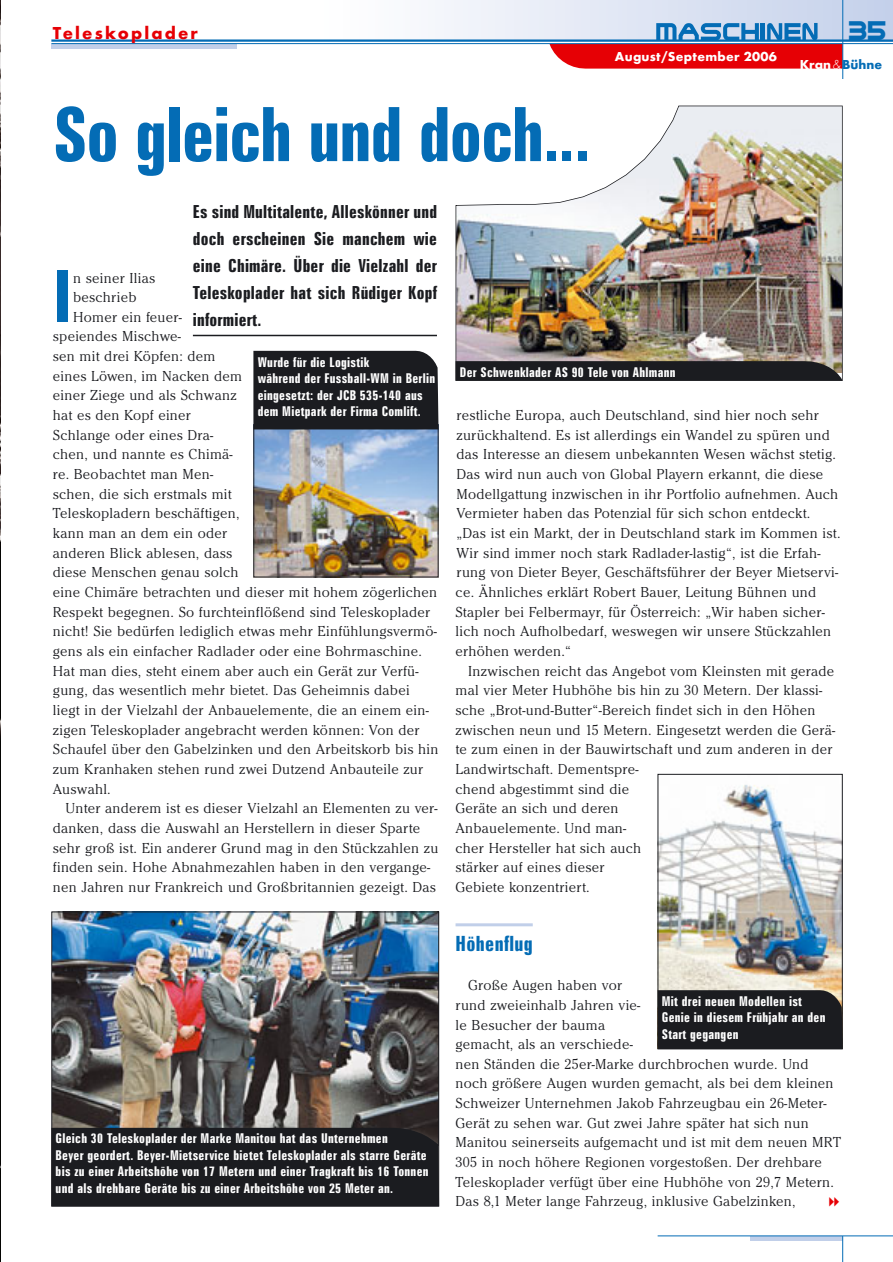
<style>
.page{position:relative;width:893px;height:1262px;background:#fff}
.page>*{position:absolute;margin:0;border:0;box-sizing:border-box;transform-origin:0 0}
.t1{font:700 extra-condensed 75px "Zurich BT";letter-spacing:-.015em;color:#046cb5}
.t2{font:700 extra-condensed 70.95px "Zurich BT";color:#046cb5}
.t3{font:500 28.95px "Steel Wolf";color:#046cb5}
.t4{font:700 extra-condensed 21px "Zurich BT";letter-spacing:.015em;color:#046cb5}
.t5{font:700 extra-condensed 18px/27px "Zurich BT";letter-spacing:.015em;color:#1b1c20;text-align:justify}
.t6{font:800 18px "Function";letter-spacing:.12em;color:#e60005}
.t7{font:300 15px/19.6px "Cheltenham";letter-spacing:.02em;color:#1b1c20}
.t8{font:700 extra-condensed 13.5px/16.5px "Zurich BT";letter-spacing:.02em;color:#fff}
.t9{font:800 13.5px "Function";letter-spacing:.02em;color:#fff}
.t10{font:800 13.5px "Function";color:#046cb5}
.s1{color:#fff}
.s2{font-weight:300;color:#fff}
</style>
<div class="page">
<div style="left:321px;top:0;width:571px;height:42px;background:linear-gradient(to right,#fff,#c4d0ea)"></div>
<svg style="left:51px;top:44px;width:185px;height:4px"></svg>
<hr style="left:51px;top:39px;width:841px;height:3px;background:#046cb5">
<hr style="left:51px;top:43px;width:841px;height:1px;background:#046cb5">
<hr style="left:842px;top:0;width:1px;height:79px;background:#046cb5">
<svg style="left:750px;top:1236px;width:92px;height:4px"></svg>
<hr style="left:657px;top:1235px;width:235px;height:1px;background:#046cb5">
<svg style="left:842px;top:1236px;width:1px;height:25px"></svg>
<svg style="left:549px;top:23px;width:293px;height:46px;background:#ba596d"></svg>
<hr style="left:455px;top:923px;width:77px;height:3px;background:#c1cfe9">
<hr style="left:193px;top:335px;width:244px;height:1px;background:#1b1c20">
<img style="left:455px;top:106px;width:387px;height:255px">
<svg style="left:455px;top:361px;width:387px;height:20px;background:#202124"></svg>
<img style="left:53px;top:913px;width:384px;height:214px">
<div style="left:51px;top:1127px;width:388px;height:79px;background:#1b1c20"></div>
<img style="left:659px;top:784px;width:181px;height:206px">
<div style="left:657px;top:774px;width:185px;height:275px;border:1px solid #1b1c20"></div>
<div style="left:657px;top:990px;width:185px;height:59px;background:#1b1c20"></div>
<img style="left:255px;top:429px;width:181px;height:146px">
<div style="left:253px;top:424px;width:185px;height:153px;border:1px solid #1b1c20"></div>
<div style="left:253px;top:351px;width:185px;height:78px;background:#1b1c20"></div>
<img style="left:0;top:0;width:1px;height:1261px">
<p class="t6" style="left:53px;top:26px;width:147px">Teleskoplader</p>
<h3 class="t3" style="left:849px;top:13px;width:39px">35</h3>
<h1 class="t1" style="left:53px;top:107px;width:539px">So gleich und doch...</h1>
<p class="t9" style="left:615px;top:51px;width:163px">August/September 2006</p>
<p class="t10" style="left:799px;top:59px;width:84px"><span class="s1">Kran</span><span class="s2">&amp;</span>Bühne</p>
<p class="t5" style="left:193px;top:200px;width:245px">Es sind Multitalente, Alleskönner und doch erscheinen Sie manchem wie eine Chimäre. Über die Vielzahl der Teleskoplader hat sich Rüdiger Kopf informiert.</p>
<h2 class="t2" style="left:53px;top:271px;width:20px">I</h2>
<p class="t7" style="left:73px;top:269px;width:83px">n seiner Ilias</p>
<p class="t7" style="left:73px;top:288px;width:65px">beschrieb</p>
<p class="t7" style="left:73px;top:308px;width:110px">Homer ein feuer-</p>
<p class="t7" style="left:53px;top:328px;width:130px">speiendes Mischwe-</p>
<p class="t7" style="left:53px;top:347px;width:164px">sen mit drei Köpfen: dem</p>
<p class="t7" style="left:53px;top:367px;width:191px">eines Löwen, im Nacken dem</p>
<p class="t7" style="left:53px;top:387px;width:185px">einer Ziege und als Schwanz</p>
<p class="t7" style="left:53px;top:406px;width:140px">hat es den Kopf einer</p>
<p class="t7" style="left:53px;top:426px;width:162px">Schlange oder eines Dra-</p>
<p class="t7" style="left:53px;top:446px;width:181px">chen, und nannte es Chimä-</p>
<p class="t7" style="left:53px;top:465px;width:162px">re. Beobachtet man Men-</p>
<p class="t7" style="left:53px;top:485px;width:180px">schen, die sich erstmals mit</p>
<p class="t7" style="left:53px;top:505px;width:188px">Teleskopladern beschäftigen,</p>
<p class="t7" style="left:53px;top:524px;width:176px">kann man an dem ein oder</p>
<p class="t7" style="left:53px;top:544px;width:181px">anderen Blick ablesen, dass</p>
<p class="t7" style="left:53px;top:563px;width:187px">diese Menschen genau solch</p>
<p class="t7" style="left:53px;top:583px;width:386px">eine Chimäre betrachten und dieser mit hohem zögerlichen</p>
<p class="t7" style="left:53px;top:603px;width:379px">Respekt begegnen. So furchteinflößend sind Teleskoplader</p>
<p class="t7" style="left:53px;top:622px;width:385px">nicht! Sie bedürfen lediglich etwas mehr Einfühlungsvermö-</p>
<p class="t7" style="left:53px;top:642px;width:370px">gens als ein einfacher Radlader oder eine Bohrmaschine.</p>
<p class="t7" style="left:53px;top:662px;width:367px">Hat man dies, steht einem aber auch ein Gerät zur Verfü-</p>
<p class="t7" style="left:53px;top:681px;width:358px">gung, das wesentlich mehr bietet. Das Geheimnis dabei</p>
<p class="t7" style="left:53px;top:701px;width:377px">liegt in der Vielzahl der Anbauelemente, die an einem ein-</p>
<p class="t7" style="left:53px;top:721px;width:368px">zigen Teleskoplader angebracht werden können: Von der</p>
<p class="t7" style="left:53px;top:740px;width:387px">Schaufel über den Gabelzinken und den Arbeitskorb bis hin</p>
<p class="t7" style="left:53px;top:760px;width:372px">zum Kranhaken stehen rund zwei Dutzend Anbauteile zur</p>
<p class="t7" style="left:53px;top:780px;width:59px">Auswahl.</p>
<p class="t7" style="left:66px;top:799px;width:373px">Unter anderem ist es dieser Vielzahl an Elementen zu ver-</p>
<p class="t7" style="left:53px;top:819px;width:369px">danken, dass die Auswahl an Herstellern in dieser Sparte</p>
<p class="t7" style="left:53px;top:839px;width:387px">sehr groß ist. Ein anderer Grund mag in den Stückzahlen zu</p>
<p class="t7" style="left:53px;top:858px;width:379px">finden sein. Hohe Abnahmezahlen haben in den vergange-</p>
<p class="t7" style="left:53px;top:878px;width:384px">nen Jahren nur Frankreich und Großbritannien gezeigt. Das</p>
<p class="t8" style="left:258px;top:354px;width:179px">Wurde für die Logistik<br>während der Fussball-WM in Berlin eingesetzt: der JCB 535-140 aus dem Mietpark der Firma Comlift.</p>
<p class="t8" style="left:56px;top:1131px;width:374px">Gleich 30 Teleskoplader der Marke Manitou hat das Unternehmen<br>Beyer geordert. Beyer-Mietservice bietet Teleskoplader als starre Geräte bis zu einer Arbeitshöhe von 17 Metern und einer Tragkraft bis 16 Tonnen und als drehbare Geräte bis zu einer Arbeitshöhe von 25 Meter an.</p>
<p class="t8" style="left:460px;top:365px;width:217px">Der Schwenklader AS 90 Tele von Ahlmann</p>
<p class="t7" style="left:455px;top:406px;width:386px">restliche Europa, auch Deutschland, sind hier noch sehr zurückhaltend. Es ist allerdings ein Wandel zu spüren und das Interesse an diesem unbekannten Wesen wächst stetig.<br>Das wird nun auch von Global Playern erkannt, die diese Modellgattung inzwischen in ihr Portfolio aufnehmen. Auch Vermieter haben das Potenzial für sich schon entdeckt. „Das ist ein Markt, der in Deutschland stark im Kommen ist.<br>Wir sind immer noch stark Radlader-lastig“, ist die Erfah&shy;rung von Dieter Beyer, Geschäftsführer der Beyer Mietservi&shy;ce. Ähnliches erklärt Robert Bauer, Leitung Bühnen und Stapler bei Felbermayr, für Österreich: „Wir haben sicher&shy;lich noch Aufholbedarf, weswegen wir unsere Stückzahlen erhöhen werden.“</p>
<p class="t7" style="left:455px;top:662px;width:381px;text-indent:13px">Inzwischen reicht das Angebot vom Kleinsten mit gerade mal vier Meter Hubhöhe bis hin zu 30 Metern. Der klassi&shy;sche „Brot-und-Butter“-Bereich findet sich in den Höhen zwischen neun und 15 Metern. Eingesetzt werden die Gerä&shy;te zum einen in der Bauwirtschaft und zum anderen in der Landwirtschaft. Dementspre-<br>chend abgestimmt sind die<br>Geräte an sich und deren<br>Anbauelemente. Und man-<br>cher Hersteller hat sich auch<br>stärker auf eines dieser<br>Gebiete konzentriert.</p>
<h3 class="t4" style="left:455px;top:935px;width:79px">Höhenflug</h3>
<p class="t7" style="left:455px;top:976px;width:387px;text-indent:13px">Große Augen haben vor<br>rund zweieinhalb Jahren vie-<br>le Besucher der bauma<br>gemacht, als an verschiede-<br>nen Ständen die 25er-Marke durchbrochen wurde. Und noch größere Augen wurden gemacht, als bei dem kleinen Schweizer Unternehmen Jakob Fahrzeugbau ein 26-Meter-Gerät zu sehen war. Gut zwei Jahre später hat sich nun Manitou seinerseits aufgemacht und ist mit dem neuen MRT 305 in noch höhere Regionen vorgestoßen. Der drehbare Teleskoplader verfügt über eine Hubhöhe von 29,7 Metern.<br>Das 8,1 Meter lange Fahrzeug, inklusive Gabelzinken,</p>
<p class="t8" style="left:661px;top:994px;width:165px">Mit drei neuen Modellen ist<br>Genie in diesem Frühjahr an den<br>Start gegangen</p>
</div>
